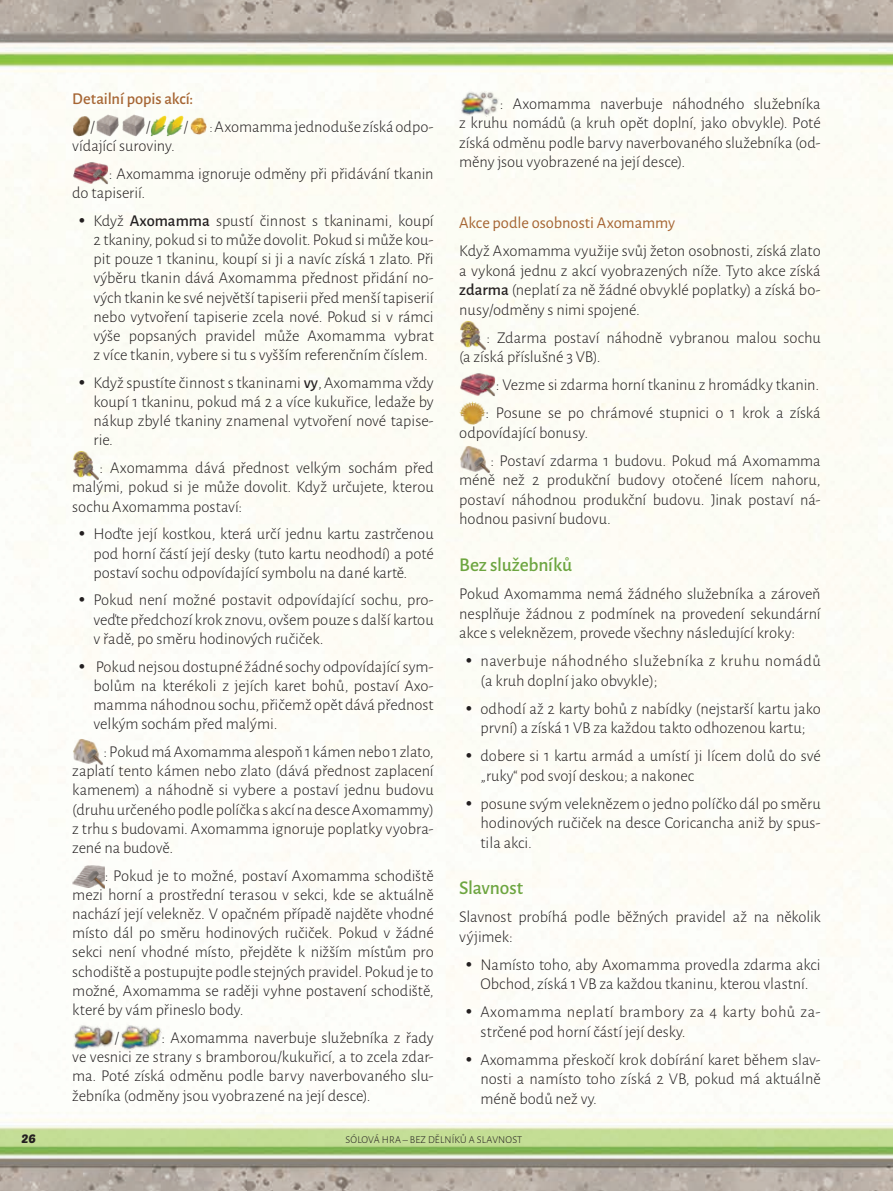
<style>
.page{position:relative;width:893px;height:1191px;background:#fff}
.page>*{position:absolute;margin:0;border:0;box-sizing:border-box;transform-origin:0 0}
.SOLO_sub_sub_section_copy{font:500 19.5px "Alegreya Sans";letter-spacing:-.01em;color:#6da540}
.Main_Text{font:300 16.5px/19.2px "Alegreya Sans";color:#231f20;text-align:justify}
.Main_Bullet_points_text{font:300 16.5px/19.2px "Alegreya Sans";letter-spacing:-.005em;color:#231f20;text-align:justify}
.Main_Text-2{font:300 16.5px/19.5px "Alegreya Sans";letter-spacing:.025em;color:#231f20}
.SOLO_4th_heading{font:16.5px "Alegreya Sans";letter-spacing:-.005em;color:#a66533}
.SOLO_4th_heading-2{font:500 16.5px "Alegreya Sans";letter-spacing:-.005em;color:#a66533}
.t1{font:12px "Poetsen One";color:#231f20}
.chapter_name_-_section_name{font:300 10.5px "Alegreya Sans";letter-spacing:.015em;color:#231f20}
.s1{font-size:15px}
.s2{font-family:"Algerian";font-weight:400}
.s3{font-weight:500}
</style>
<div class="page">
<img style="left:0;top:0;width:893px;height:1191px">
<img style="left:459px;top:320px;width:21px;height:27px">
<img style="left:469px;top:333px;width:17px;height:17px">
<img style="left:459px;top:373px;width:37px;height:23px">
<img style="left:480px;top:380px;width:16px;height:16px">
<img style="left:459px;top:401px;width:26px;height:23px">
<img style="left:459px;top:445px;width:27px;height:27px">
<img style="left:473px;top:456px;width:17px;height:17px">
<img style="left:72px;top:115px;width:18px;height:21px">
<img style="left:96px;top:115px;width:23px;height:21px">
<img style="left:122px;top:115px;width:22px;height:21px">
<img style="left:151px;top:115px;width:32px;height:21px">
<img style="left:191px;top:118px;width:16px;height:17px">
<img style="left:72px;top:161px;width:37px;height:23px">
<img style="left:93px;top:168px;width:16px;height:16px">
<img style="left:72px;top:451px;width:21px;height:26px">
<img style="left:82px;top:463px;width:17px;height:17px">
<img style="left:72px;top:738px;width:27px;height:27px">
<img style="left:86px;top:749px;width:17px;height:17px">
<img style="left:72px;top:864px;width:33px;height:23px">
<img style="left:88px;top:871px;width:17px;height:17px">
<img style="left:72px;top:1024px;width:42px;height:26px">
<img style="left:119px;top:1024px;width:42px;height:26px">
<img style="left:459px;top:91px;width:41px;height:25px">
<p class="SOLO_4th_heading-2" style="left:72px;top:87px;width:123px">Detailní popis akcí:</p>
<p class="Main_Text" style="left:90px;top:116px;width:6px">/</p>
<p class="Main_Text" style="left:146px;top:116px;width:6px">/</p>
<p class="Main_Text" style="left:183px;top:116px;width:6px">/</p>
<p class="Main_Text" style="left:209px;top:116px;width:226px"><span class="s1">:</span> Axomamma jednoduše získá odpo-</p>
<p class="Main_Text" style="left:72px;top:136px;width:104px">vídající suroviny.</p>
<p class="Main_Text" style="left:72px;top:163px;width:363px;text-indent:37px">: Axomamma ignoruje odměny při přidávání tkanin do tapiserií.</p>
<p class="Main_Text" style="left:94px;top:210px;width:342px;text-indent:-17px"><span class="s2">•</span> Když <span class="s3">Axomamma</span> spustí činnost s tkaninami, koupí 2 tkaniny, pokud si to může dovolit. Pokud si může kou&shy;pit pouze 1 tkaninu, koupí si ji a navíc získá 1 zlato. Při výběru tkanin dává Axomamma přednost přidání no&shy;vých tkanin ke své největší tapiserii před menší tapiserií nebo vytvoření tapiserie zcela nové. Pokud si v rámci výše popsaných pravidel může Axomamma vybrat z více tkanin, vybere si tu s vyšším referenčním číslem.</p>
<p class="Main_Text" style="left:94px;top:372px;width:342px;text-indent:-17px"><span class="s2">•</span> Když spustíte činnost s tkaninami <span class="s3">vy</span>, Axomamma vždy koupí 1 tkaninu, pokud má 2 a více kukuřice, ledaže by nákup zbylé tkaniny znamenal vytvoření nové tapise&shy;rie.</p>
<p class="Main_Text" style="left:72px;top:458px;width:363px;text-indent:27px">: Axomamma dává přednost velkým sochám před malými, pokud si je může dovolit. Když určujete, kterou sochu Axomamma postaví:</p>
<p class="Main_Text" style="left:94px;top:524px;width:342px;text-indent:-17px"><span class="s2">•</span> Hoďte její kostkou, která určí jednu kartu zastrčenou pod horní částí její desky (tuto kartu neodhodí) a poté postaví sochu odpovídající symbolu na dané kartě.</p>
<p class="Main_Text" style="left:94px;top:590px;width:342px;text-indent:-17px"><span class="s2">•</span> Pokud není možné postavit odpovídající sochu, pro&shy;veďte předchozí krok znovu, ovšem pouze s další kartou v řadě, po směru hodinových ručiček.</p>
<p class="Main_Text" style="left:94px;top:656px;width:342px;text-indent:-17px"><span class="s2">•</span> Pokud nejsou dostupné žádné sochy odpovídající sym&shy;bolům na kterékoli z jejích karet bohů, postaví Axo&shy;mamma náhodnou sochu, přičemž opět dává přednost velkým sochám před malými.</p>
<p class="Main_Bullet_points_text" style="left:72px;top:741px;width:363px;text-indent:31px">: Pokud má Axomamma alespoň 1 kámen nebo 1 zlato, zaplatí tento kámen nebo zlato (dává přednost zaplacení kamenem) a náhodně si vybere a postaví jednu budovu (druhu určeného podle políčka s akcí na desce Axomammy) z trhu s budovami. Axomamma ignoruje poplatky vyobra&shy;zené na budově.</p>
<p class="Main_Text" style="left:72px;top:865px;width:363px;text-indent:33px">: Pokud je to možné, postaví Axomamma schodiště mezi horní a prostřední terasou v sekci, kde se aktuálně nachází její velekněz. V opačném případě najděte vhodné místo dál po směru hodinových ručiček. Pokud v žádné sekci není vhodné místo, přejděte k nižším místům pro schodiště a postupujte podle stejných pravidel. Pokud je to možné, Axomamma se raději vyhne postavení schodiště, které by vám přineslo body.</p>
<p class="Main_Text" style="left:114px;top:1027px;width:6px">/</p>
<p class="Main_Text" style="left:72px;top:1027px;width:363px;text-indent:89px">: Axomamma naverbuje služebníka z řady ve vesnici ze strany s bramborou/kukuřicí, a to zcela zdar&shy;ma. Poté získá odměnu podle barvy naverbovaného slu&shy;žebníka (odměny jsou vyobrazené na její desce).</p>
<p class="Main_Text" style="left:459px;top:93px;width:363px;text-indent:40px">: Axomamma naverbuje náhodného služebníka z kruhu nomádů (a kruh opět doplní, jako obvykle). Poté získá odměnu podle barvy naverbovaného služebníka (od&shy;měny jsou vyobrazené na její desce).</p>
<p class="SOLO_4th_heading" style="left:459px;top:212px;width:218px">Akce podle osobnosti Axomammy</p>
<p class="Main_Text" style="left:459px;top:241px;width:363px">Když Axomamma využije svůj žeton osobnosti, získá zlato a vykoná jednu z akcí vyobrazených níže. Tyto akce získá <span class="s3">zdarma</span> (neplatí za ně žádné obvyklé poplatky) a získá bo&shy;nusy/odměny s nimi spojené.</p>
<p class="Main_Text" style="left:459px;top:327px;width:363px;text-indent:27px">: Zdarma postaví náhodně vybranou malou sochu (a získá příslušné 3 VB).</p>
<p class="Main_Text" style="left:496px;top:375px;width:325px">: Vezme si zdarma horní tkaninu z hromádky tkanin.</p>
<p class="Main_Text" style="left:459px;top:403px;width:363px;text-indent:26px">: Posune se po chrámové stupnici o 1 krok a získá odpovídající bonusy.</p>
<p class="Main_Text" style="left:459px;top:450px;width:363px;text-indent:31px">: Postaví zdarma 1 budovu. Pokud má Axomamma méně než 2 produkční budovy otočené lícem nahoru, postaví náhodnou produkční budovu. Jinak postaví ná&shy;hodnou pasivní budovu.</p>
<p class="SOLO_sub_sub_section_copy" style="left:459px;top:551px;width:115px">Bez služebníků</p>
<p class="Main_Text" style="left:459px;top:583px;width:363px">Pokud Axomamma nemá žádného služebníka a zároveň nesplňuje žádnou z podmínek na provedení sekundární akce s veleknězem, provede všechny následující kroky:</p>
<p class="Main_Text-2" style="left:480px;top:650px;width:342px;text-indent:-17px"><span class="s2">•</span> naverbuje náhodného služebníka z kruhu nomádů (a kruh doplní jako obvykle);</p>
<p class="Main_Text" style="left:463px;top:698px;width:359px;text-align:center"><span class="s2">•</span> odhodí až 2 karty bohů z nabídky (nejstarší kartu jako první) a získá 1 VB za každou takto odhozenou kartu;</p>
<p class="Main_Text" style="left:480px;top:745px;width:342px;text-indent:-17px"><span class="s2">•</span> dobere si 1 kartu armád a umístí ji lícem dolů do své „ruky“ pod svojí deskou; a nakonec</p>
<p class="Main_Text" style="left:480px;top:793px;width:342px;text-indent:-17px"><span class="s2">•</span> posune svým veleknězem o jedno políčko dál po směru hodinových ručiček na desce Coricancha aniž by spus&shy;tila akci.</p>
<p class="SOLO_sub_sub_section_copy" style="left:459px;top:874px;width:65px">Slavnost</p>
<p class="Main_Text" style="left:459px;top:906px;width:363px">Slavnost probíhá podle běžných pravidel až na několik výjimek:</p>
<p class="Main_Text" style="left:463px;top:954px;width:359px;text-align:center"><span class="s2">•</span> Namísto toho, aby Axomamma provedla zdarma akci<br>Obchod, získá 1 VB za každou tkaninu, kterou vlastní.</p>
<p class="Main_Text-2" style="left:480px;top:1001px;width:342px;text-indent:-17px"><span class="s2">•</span> Axomamma neplatí brambory za 4 karty bohů za&shy;strčené pod horní částí její desky.</p>
<p class="Main_Text" style="left:480px;top:1049px;width:342px;text-indent:-17px"><span class="s2">•</span> Axomamma přeskočí krok dobírání karet během slav&shy;nosti a namísto toho získá 2 VB, pokud má aktuálně méně bodů než vy.</p>
<p class="t1" style="left:22px;top:1131px;width:16px">26</p>
<p class="chapter_name_-_section_name" style="left:346px;top:1133px;width:178px">SÓLOVÁ HRA – BEZ DĚLNÍKŮ A SLAVNOST</p>
</div>
